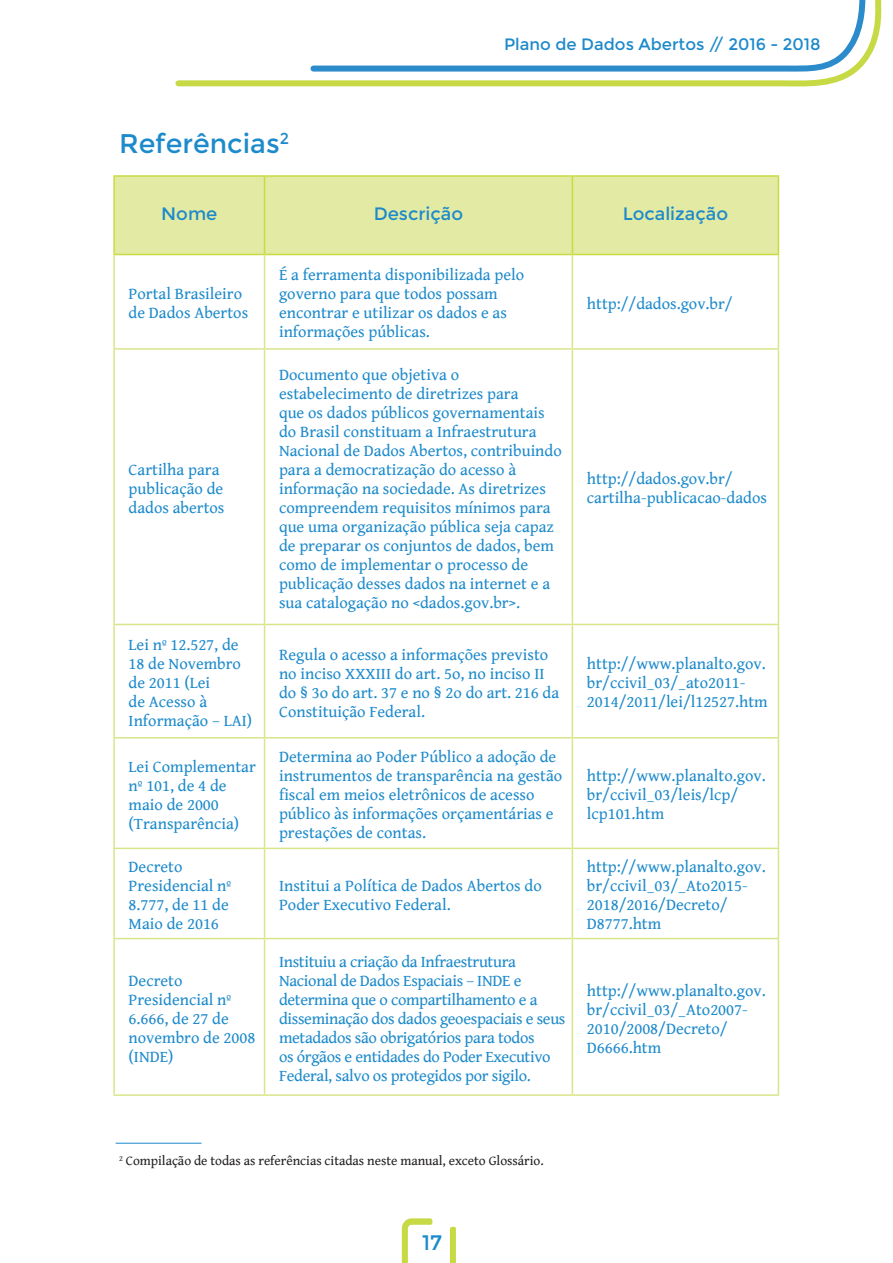
<style>
.page{position:relative;width:893px;height:1263px;background:#fff}
.page>*{position:absolute;margin:0;border:0;box-sizing:border-box;transform-origin:0 0}
.t1{font:27px "Montserrat";color:#1d8acb}
.t2{font:21px "Montserrat";color:#1d8acb}
.t3{font:18px "Montserrat";color:#1d8acb}
.t4{font:16.5px/19px "Gentium Book Basic";color:#1d8acb}
.t5{font:16.5px/19px "Gentium Book Basic";letter-spacing:-.02em;color:#1d8acb}
.t6{font:16.5px "Montserrat";color:#1d8acb}
.t7{font:13.5px "Gentium Book Basic";color:#231f20}
</style>
<div class="page">
<svg style="left:175px;top:0;width:707px;height:87px"></svg>
<svg style="left:307px;top:0;width:562px;height:75px"></svg>
<svg style="left:402px;top:1218px;width:54px;height:45px"></svg>
<div style="left:115px;top:177px;width:663px;height:77px;background:#e2eaa3"></div>
<hr style="left:778px;top:255px;width:1px;height:93px;background:#dae58a">
<hr style="left:113px;top:348px;width:152px;height:2px;background:#dae58a">
<hr style="left:265px;top:348px;width:307px;height:2px;background:#dae58a">
<hr style="left:572px;top:348px;width:207px;height:2px;background:#dae58a">
<hr style="left:778px;top:350px;width:1px;height:274px;background:#dae58a">
<hr style="left:113px;top:624px;width:152px;height:1px;background:#dae58a">
<hr style="left:265px;top:624px;width:307px;height:1px;background:#dae58a">
<hr style="left:572px;top:624px;width:207px;height:1px;background:#dae58a">
<hr style="left:778px;top:625px;width:1px;height:112px;background:#dae58a">
<hr style="left:113px;top:737px;width:152px;height:1px;background:#dae58a">
<hr style="left:265px;top:737px;width:307px;height:1px;background:#dae58a">
<hr style="left:572px;top:737px;width:207px;height:1px;background:#dae58a">
<hr style="left:778px;top:738px;width:1px;height:110px;background:#dae58a">
<hr style="left:113px;top:848px;width:152px;height:1px;background:#dae58a">
<hr style="left:265px;top:848px;width:307px;height:1px;background:#dae58a">
<hr style="left:572px;top:848px;width:207px;height:1px;background:#dae58a">
<hr style="left:778px;top:849px;width:1px;height:89px;background:#dae58a">
<hr style="left:113px;top:938px;width:152px;height:1px;background:#dae58a">
<hr style="left:265px;top:938px;width:307px;height:1px;background:#dae58a">
<hr style="left:572px;top:938px;width:207px;height:1px;background:#dae58a">
<hr style="left:778px;top:939px;width:1px;height:155px;background:#dae58a">
<hr style="left:113px;top:1094px;width:152px;height:2px;background:#dae58a">
<hr style="left:265px;top:1094px;width:307px;height:2px;background:#dae58a">
<hr style="left:572px;top:1094px;width:207px;height:2px;background:#dae58a">
<hr style="left:113px;top:255px;width:2px;height:93px;background:#dae58a">
<hr style="left:264px;top:255px;width:1px;height:93px;background:#dae58a">
<hr style="left:572px;top:255px;width:1px;height:93px;background:#dae58a">
<hr style="left:113px;top:350px;width:2px;height:274px;background:#dae58a">
<hr style="left:264px;top:350px;width:1px;height:274px;background:#dae58a">
<hr style="left:572px;top:350px;width:1px;height:274px;background:#dae58a">
<hr style="left:113px;top:625px;width:2px;height:112px;background:#dae58a">
<hr style="left:264px;top:625px;width:1px;height:112px;background:#dae58a">
<hr style="left:572px;top:625px;width:1px;height:112px;background:#dae58a">
<hr style="left:113px;top:738px;width:2px;height:110px;background:#dae58a">
<hr style="left:264px;top:738px;width:1px;height:110px;background:#dae58a">
<hr style="left:572px;top:738px;width:1px;height:110px;background:#dae58a">
<hr style="left:113px;top:849px;width:2px;height:89px;background:#dae58a">
<hr style="left:264px;top:849px;width:1px;height:89px;background:#dae58a">
<hr style="left:572px;top:849px;width:1px;height:89px;background:#dae58a">
<hr style="left:113px;top:939px;width:2px;height:155px;background:#dae58a">
<hr style="left:264px;top:939px;width:1px;height:155px;background:#dae58a">
<hr style="left:572px;top:939px;width:1px;height:155px;background:#dae58a">
<hr style="left:113px;top:175px;width:152px;height:2px;background:#c9db43">
<hr style="left:113px;top:177px;width:2px;height:77px;background:#c9db43">
<hr style="left:265px;top:175px;width:307px;height:2px;background:#c9db43">
<hr style="left:264px;top:177px;width:1px;height:77px;background:#c9db43">
<hr style="left:572px;top:175px;width:207px;height:2px;background:#c9db43">
<hr style="left:572px;top:177px;width:1px;height:77px;background:#c9db43">
<hr style="left:778px;top:177px;width:1px;height:77px;background:#c9db43">
<hr style="left:113px;top:254px;width:152px;height:1px;background:#c9db43">
<hr style="left:265px;top:254px;width:307px;height:1px;background:#c9db43">
<hr style="left:572px;top:254px;width:207px;height:1px;background:#c9db43">
<hr style="left:116px;top:1143px;width:86px;height:1px;background:#1d8acb">
<h1 class="t1" style="left:119px;top:127px;width:171px">Referências<sup>2</sup></h1>
<p class="t6" style="left:504px;top:34px;width:318px">Plano de Dados Abertos // 2016 - 2018</p>
<p class="t3" style="left:161px;top:203px;width:58px">Nome</p>
<p class="t3" style="left:374px;top:203px;width:91px">Descrição</p>
<p class="t3" style="left:623px;top:203px;width:107px">Localização</p>
<p class="t4" style="left:129px;top:284px;width:121px">Portal Brasileiro de Dados Abertos</p>
<p class="t4" style="left:129px;top:460px;width:97px">Cartilha para publicação de dados abertos</p>
<p class="t4" style="left:279px;top:265px;width:247px">É a ferramenta disponibilizada pelo governo para que todos possam encontrar e utilizar os dados e as informações públicas.</p>
<p class="t4" style="left:279px;top:365px;width:284px">Documento que objetiva o estabelecimento de diretrizes para<br>que os dados públicos governamentais do Brasil constituam a Infraestrutura Nacional de Dados Abertos, contribuindo para a democratização do acesso à informação na sociedade. As diretrizes compreendem requisitos mínimos para que uma organização pública seja capaz de preparar os conjuntos de dados, bem como de implementar o processo de publicação desses dados na internet e a sua catalogação no &lt;dados.gov.br&gt;.</p>
<p class="t4" style="left:587px;top:293px;width:147px">http://dados.gov.br/</p>
<p class="t4" style="left:587px;top:469px;width:182px">http://dados.gov.br/ cartilha-publicacao-dados</p>
<p class="t4" style="left:129px;top:635px;width:125px">Lei nº 12.527, de<br>18 de Novembro de 2011 (Lei<br>de Acesso à<br>Informação – LAI)</p>
<p class="t4" style="left:279px;top:644px;width:282px">Regula o acesso a informações previsto no inciso XXXIII do art. 5o, no inciso II do § 3o do art. 37 e no § 2o do art. 216 da Constituição Federal.</p>
<p class="t4" style="left:587px;top:654px;width:182px">http://www.planalto.gov. br/ccivil_03/_ato2011-<br>2014/2011/lei/l12527.htm</p>
<p class="t4" style="left:129px;top:756px;width:129px">Lei Complementar nº 101, de 4 de maio de 2000 (Transparência)</p>
<p class="t4" style="left:279px;top:747px;width:285px">Determina ao Poder Público a adoção de instrumentos de transparência na gestão fiscal em meios eletrônicos de acesso público às informações orçamentárias e prestações de contas.</p>
<p class="t4" style="left:587px;top:766px;width:180px">http://www.planalto.gov. br/ccivil_03/leis/lcp/ lcp101.htm</p>
<p class="t4" style="left:129px;top:857px;width:104px">Decreto<br>Presidencial nº<br>8.777, de 11 de<br>Maio de 2016</p>
<p class="t4" style="left:129px;top:971px;width:128px">Decreto<br>Presidencial nº<br>6.666, de 27 de novembro de 2008 (INDE)</p>
<p class="t4" style="left:279px;top:876px;width:264px">Institui a Política de Dados Abertos do<br>Poder Executivo Federal.</p>
<p class="t5" style="left:279px;top:952px;width:288px">Instituiu a criação da Infraestrutura Nacional de Dados Espaciais – INDE e determina que o compartilhamento e a disseminação dos dados geoespaciais e seus metadados são obrigatórios para todos<br>os órgãos e entidades do Poder Executivo Federal, salvo os protegidos por sigilo.</p>
<p class="t4" style="left:587px;top:857px;width:180px">http://www.planalto.gov. br/ccivil_03/_Ato2015-<br>2018/2016/Decreto/<br>D8777.htm</p>
<p class="t4" style="left:587px;top:980px;width:180px">http://www.planalto.gov. br/ccivil_03/_Ato2007-<br>2010/2008/Decreto/<br>D6666.htm</p>
<p class="t7" style="left:119px;top:1151px;width:426px"><sup>2</sup> Compilação de todas as referências citadas neste manual, exceto Glossário.</p>
<p class="t2" style="left:422px;top:1230px;width:21px">17</p>
</div>
